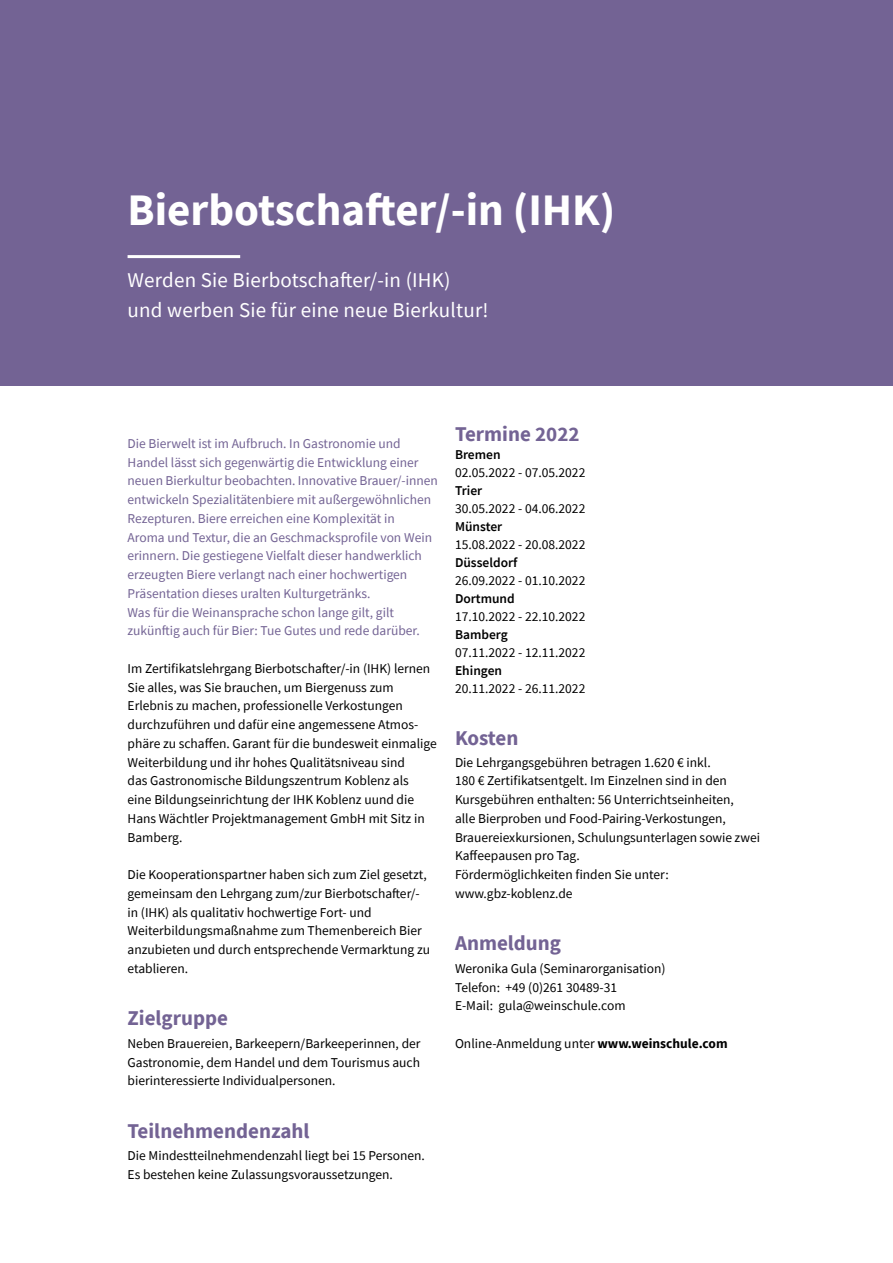
<style>
.page{position:relative;width:893px;height:1263px;background:#fff}
.page>*{position:absolute;margin:0;border:0;box-sizing:border-box;transform-origin:0 0}
.t1{font:700 45px "Source Sans Pro";color:#fff}
.t2{font:21px/30px "Source Sans Pro";letter-spacing:.01em;color:#fff}
.t3{font:700 21px "Source Sans Pro";color:#736394}
.t4{font:13.5px/18.8px "Source Sans Pro";color:#000}
.t5{font:13.5px/18.8px "Source Sans Pro";color:#736394}
.t6{font:600 13.5px "Source Sans Pro";color:#000}
.s1{font-weight:700}
</style>
<div class="page">
<div style="left:0;top:0;width:893px;height:386px;background:#736394"></div>
<hr style="left:128px;top:255px;width:112px;height:3px;background:#fff">
<h1 class="t1" style="left:128px;top:180px;width:489px">Bierbotschafter/-in (IHK)</h1>
<h2 class="t2" style="left:128px;top:264px;width:363px">Werden Sie Bierbotschafter/-in (IHK) und werben Sie für eine neue Bierkultur!</h2>
<p class="t5" style="left:128px;top:434px;width:312px">Die Bierwelt ist im Aufbruch. In Gastronomie und Handel lässt sich gegenwärtig die Entwicklung einer neuen Bierkultur beobachten. Innovative Brauer/-innen entwickeln Spezialitätenbiere mit außergewöhnlichen Rezepturen. Biere erreichen eine Komplexität in<br>Aroma und Textur, die an Geschmacksprofile von Wein erinnern. Die gestiegene Vielfalt dieser handwerklich erzeugten Biere verlangt nach einer hochwertigen Präsentation dieses uralten Kulturgetränks.<br>Was für die Weinansprache schon lange gilt, gilt zukünftig auch für Bier: Tue Gutes und rede darüber.</p>
<p class="t4" style="left:128px;top:659px;width:311px">Im Zertifikatslehrgang Bierbotschafter/-in (IHK) lernen Sie alles, was Sie brauchen, um Biergenuss zum Erlebnis zu machen, professionelle Verkostungen durchzuführen und dafür eine angemessene Atmos&shy;phäre zu schaffen. Garant für die bundesweit einmalige Weiterbildung und ihr hohes Qualitätsniveau sind<br>das Gastronomische Bildungszentrum Koblenz als<br>eine Bildungseinrichtung der IHK Koblenz uund die Hans Wächtler Projektmanagement GmbH mit Sitz in Bamberg.</p>
<p class="t4" style="left:128px;top:865px;width:304px">Die Kooperationspartner haben sich zum Ziel gesetzt, gemeinsam den Lehrgang zum/zur Bierbotschafter/- in (IHK) als qualitativ hochwertige Fort- und Weiterbildungsmaßnahme zum Themenbereich Bier anzubieten und durch entsprechende Vermarktung zu etablieren.</p>
<h2 class="t3" style="left:128px;top:1004px;width:102px">Zielgruppe</h2>
<p class="t4" style="left:128px;top:1034px;width:295px;text-align:justify">Neben Brauereien, Barkeepern/Barkeeperinnen, der Gastronomie, dem Handel und dem Tourismus auch bierinteressierte Individualpersonen.</p>
<h2 class="t3" style="left:128px;top:1117px;width:183px">Teilnehmendenzahl</h2>
<p class="t4" style="left:128px;top:1146px;width:299px">Die Mindestteilnehmendenzahl liegt bei 15 Personen.<br>Es bestehen keine Zulassungsvoraussetzungen.</p>
<h2 class="t3" style="left:455px;top:420px;width:126px">Termine 2022</h2>
<p class="t6" style="left:455px;top:445px;width:47px">Bremen</p>
<p class="t4" style="left:455px;top:463px;width:132px">02.05.2022 - 07.05.2022</p>
<p class="t6" style="left:455px;top:481px;width:29px">Trier</p>
<p class="t4" style="left:455px;top:499px;width:132px">30.05.2022 - 04.06.2022</p>
<p class="t6" style="left:455px;top:517px;width:49px">Münster</p>
<p class="t4" style="left:455px;top:535px;width:132px">15.08.2022 - 20.08.2022</p>
<p class="t6" style="left:455px;top:553px;width:64px">Düsseldorf</p>
<p class="t4" style="left:455px;top:571px;width:132px">26.09.2022 - 01.10.2022</p>
<p class="t6" style="left:455px;top:589px;width:61px">Dortmund</p>
<p class="t4" style="left:455px;top:607px;width:132px">17.10.2022 - 22.10.2022</p>
<p class="t6" style="left:455px;top:625px;width:54px">Bamberg</p>
<p class="t4" style="left:455px;top:643px;width:132px">07.11.2022 - 12.11.2022</p>
<p class="t6" style="left:455px;top:661px;width:49px">Ehingen</p>
<p class="t4" style="left:455px;top:679px;width:132px">20.11.2022 - 26.11.2022</p>
<h2 class="t3" style="left:455px;top:724px;width:65px">Kosten</h2>
<p class="t4" style="left:455px;top:753px;width:307px">Die Lehrgangsgebühren betragen 1.620 € inkl.<br>180 € Zertifikatsentgelt. Im Einzelnen sind in den Kursgebühren enthalten: 56 Unterrichtseinheiten,<br>alle Bierproben und Food-Pairing-Verkostungen, Brauereiexkursionen, Schulungsunterlagen sowie zwei Kaffeepausen pro Tag.<br>Fördermöglichkeiten finden Sie unter: www.gbz-koblenz.de</p>
<h2 class="t3" style="left:455px;top:929px;width:108px">Anmeldung</h2>
<p class="t4" style="left:455px;top:959px;width:212px">Weronika Gula (Seminarorganisation)<br>Telefon: +49 (0)261 30489-31<br>E-Mail: gula@weinschule.com</p>
<p class="t4" style="left:455px;top:1034px;width:274px">Online-Anmeldung unter <span class="s1">www.weinschule.com</span></p>
</div>
